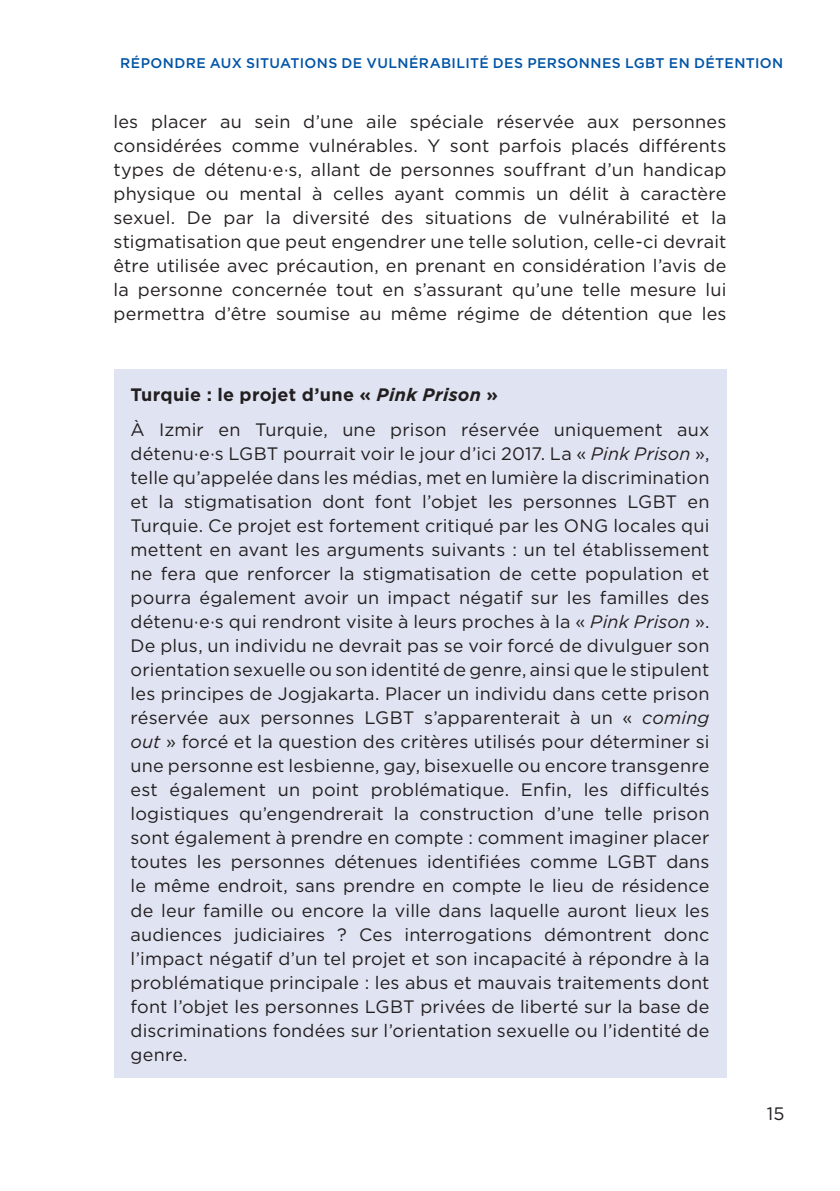
<style>
.page{position:relative;width:840px;height:1191px;background:#fff}
.page>*{position:absolute;margin:0;border:0;box-sizing:border-box;transform-origin:0 0}
.text{font:18px/24px "Gotham";letter-spacing:.01em;color:#231f20;text-align:justify}
.box_head{font:700 18px "Gotham";letter-spacing:.015em;color:#231f20}
.t1{font:500 14px "Gotham";letter-spacing:.03em;color:#0154a6}
.s1{font-style:italic}
</style>
<div class="page">
<div style="left:113px;top:369px;width:613px;height:708px;background:#e0e4f2"></div>
<p class="t1" style="left:120px;top:54px;width:664px">RÉPONDRE AUX SITUATIONS DE VULNÉRABILITÉ DES PERSONNES LGBT EN DÉTENTION</p>
<p class="text" style="left:113px;top:109px;width:614px">les placer au sein d’une aile spéciale réservée aux personnes considérées comme vulnérables. Y sont parfois placés différents types de détenu·e·s, allant de personnes souffrant d’un handicap physique ou mental à celles ayant commis un délit à caractère sexuel. De par la diversité des situations de vulnérabilité et la stigmatisation que peut engendrer une telle solution, celle-ci devrait être utilisée avec précaution, en prenant en considération l’avis de la personne concernée tout en s’assurant qu’une telle mesure lui permettra d’être soumise au même régime de détention que les</p>
<p class="box_head" style="left:130px;top:384px;width:369px">Turquie : le projet d’une « <span class="s1">Pink Prison</span> »</p>
<p class="text" style="left:130px;top:418px;width:580px">À Izmir en Turquie, une prison réservée uniquement aux détenu·e·s LGBT pourrait voir le jour d’ici 2017. La « <span class="s1">Pink Prison</span> », telle qu’appelée dans les médias, met en lumière la discrimination et la stigmatisation dont font l’objet les personnes LGBT en Turquie. Ce projet est fortement critiqué par les ONG locales qui mettent en avant les arguments suivants : un tel établissement ne fera que renforcer la stigmatisation de cette population et pourra également avoir un impact négatif sur les familles des détenu·e·s qui rendront visite à leurs proches à la « <span class="s1">Pink Prison</span> ».<br>De plus, un individu ne devrait pas se voir forcé de divulguer son orientation sexuelle ou son identité de genre, ainsi que le stipulent les principes de Jogjakarta. Placer un individu dans cette prison réservée aux personnes LGBT s’apparenterait à un « <span class="s1">coming out</span> » forcé et la question des critères utilisés pour déterminer si une personne est lesbienne, gay, bisexuelle ou encore transgenre est également un point problématique. Enfin, les difficultés logistiques qu’engendrerait la construction d’une telle prison sont également à prendre en compte : comment imaginer placer toutes les personnes détenues identifiées comme LGBT dans le même endroit, sans prendre en compte le lieu de résidence de leur famille ou encore la ville dans laquelle auront lieux les audiences judiciaires ? Ces interrogations démontrent donc l’impact négatif d’un tel projet et son incapacité à répondre à la problématique principale : les abus et mauvais traitements dont font l’objet les personnes LGBT privées de liberté sur la base de discriminations fondées sur l’orientation sexuelle ou l’identité de genre.</p>
<p class="text" style="left:766px;top:1101px;width:19px">15</p>
</div>
